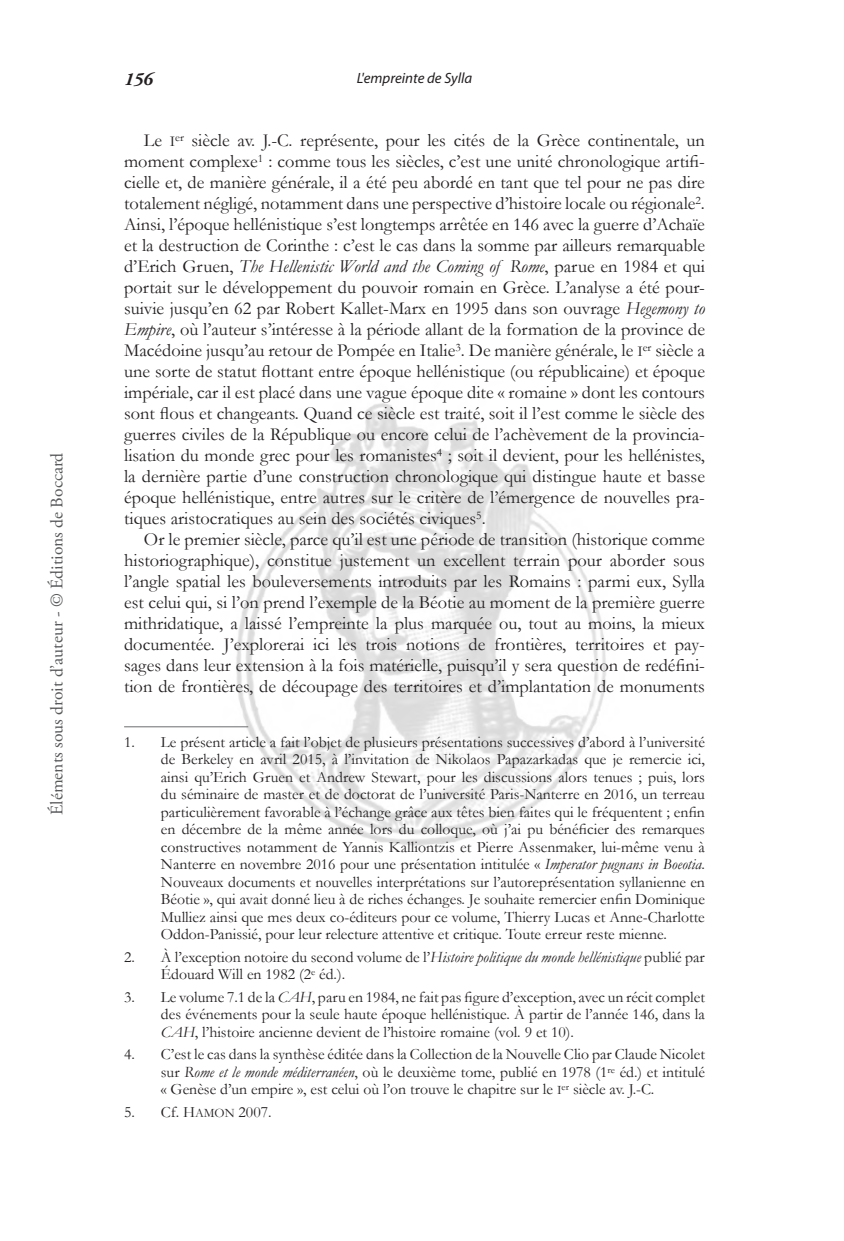
<style>
.page{position:relative;width:844px;height:1241px;background:#fff}
.page>*{position:absolute;margin:0;border:0;box-sizing:border-box;transform-origin:0 0}
.t1{font:18.38px/21px "Garamond";color:#231f20;text-align:justify}
.t2{font:italic 700 18.38px "Adobe Garamond Pro";color:#231f20}
.t3{font:17.5px "Adobe Garamond Pro";color:#57585a}
.t4{font:15.75px/17.5px "Garamond";color:#231f20;text-align:justify}
.t5{font:italic 14.88px "Myriad Pro";color:#231f20}
.s1{font-family:"Garamond SC820";font-size:15.05px}
.s2{font-style:italic}
.s3{font-family:"Garamond SC820";font-size:12.95px}
.s4{font-family:"Garamond SC820"}
</style>
<div class="page">
<img style="left:219px;top:403px;width:387px;height:443px">
<hr style="left:124px;top:726px;width:124px;height:1px;background:#6c6d70">
<p class="t3" style="left:46px;top:814px;width:363px;rotate:-90deg">Éléments sous droit d’auteur - © Éditions de Boccard</p>
<p class="t2" style="left:124px;top:69px;width:30px">156</p>
<p class="t5" style="left:356px;top:69px;width:117px">L'empreinte de Sylla</p>
<p class="t1" style="left:124px;top:129px;width:582px;text-indent:20px">Le <span class="s1">I</span><sup>er</sup> siècle av. J.-C. représente, pour les cités de la Grèce continentale, un moment complexe<sup>1</sup> : comme tous les siècles, c’est une unité chronologique artifi&shy;cielle et, de manière générale, il a été peu abordé en tant que tel pour ne pas dire totalement négligé, notamment dans une perspective d’histoire locale ou régionale<sup>2</sup>.<br>Ainsi, l’époque hellénistique s’est longtemps arrêtée en 146 avec la guerre d’Achaïe et la destruction de Corinthe : c’est le cas dans la somme par ailleurs remarquable d’Erich Gruen, <span class="s2">The Hellenistic World and the Coming of Rome</span>, parue en 1984 et qui portait sur le développement du pouvoir romain en Grèce. L’analyse a été pour&shy;suivie jusqu’en 62 par Robert Kallet-Marx en 1995 dans son ouvrage <span class="s2">Hegemony to Empire</span>, où l’auteur s’intéresse à la période allant de la formation de la province de Macédoine jusqu’au retour de Pompée en Italie<sup>3</sup>. De manière générale, le <span class="s1">I</span><sup>er</sup> siècle a une sorte de statut flottant entre époque hellénistique (ou républicaine) et époque impériale, car il est placé dans une vague époque dite « romaine » dont les contours sont flous et changeants. Quand ce siècle est traité, soit il l’est comme le siècle des guerres civiles de la République ou encore celui de l’achèvement de la provincia&shy;lisation du monde grec pour les romanistes<sup>4</sup> ; soit il devient, pour les hellénistes, la dernière partie d’une construction chronologique qui distingue haute et basse époque hellénistique, entre autres sur le critère de l’émergence de nouvelles pra&shy;tiques aristocratiques au sein des sociétés civiques<sup>5</sup>.</p>
<p class="t1" style="left:124px;top:528px;width:582px;text-indent:20px">Or le premier siècle, parce qu’il est une période de transition (historique comme historiographique), constitue justement un excellent terrain pour aborder sous l’angle spatial les bouleversements introduits par les Romains : parmi eux, Sylla est celui qui, si l’on prend l’exemple de la Béotie au moment de la première guerre mithridatique, a laissé l’empreinte la plus marquée ou, tout au moins, la mieux documentée. J’explorerai ici les trois notions de frontières, territoires et pay&shy;sages dans leur extension à la fois matérielle, puisqu’il y sera question de redéfini&shy;tion de frontières, de découpage des territoires et d’implantation de monuments</p>
<p class="t4" style="left:161px;top:732px;width:545px;text-indent:-37px">1. Le présent article a fait l’objet de plusieurs présentations successives d’abord à l’université de Berkeley en avril 2015, à l’invitation de Nikolaos Papazarkadas que je remercie ici, ainsi qu’Erich Gruen et Andrew Stewart, pour les discussions alors tenues ; puis, lors du séminaire de master et de doctorat de l’université Paris-Nanterre en 2016, un terreau particulièrement favorable à l’échange grâce aux têtes bien faites qui le fréquentent ; enfin en décembre de la même année lors du colloque, où j’ai pu bénéficier des remarques constructives notamment de Yannis Kalliontzis et Pierre Assenmaker, lui-même venu à Nanterre en novembre 2016 pour une présentation intitulée « <span class="s2">Imperator pugnans in Boeotia</span>.<br>Nouveaux documents et nouvelles interprétations sur l’autoreprésentation syllanienne en Béotie », qui avait donné lieu à de riches échanges. Je souhaite remercier enfin Dominique Mulliez ainsi que mes deux co-éditeurs pour ce volume, Thierry Lucas et Anne-Charlotte Oddon-Panissié, pour leur relecture attentive et critique. Toute erreur reste mienne.</p>
<p class="t4" style="left:161px;top:947px;width:545px;text-indent:-37px">2. À l’exception notoire du second volume de l’<span class="s2">Histoire politique du monde hellénistique</span> publié par<br>Édouard Will en 1982 (2<sup>e</sup> éd.).</p>
<p class="t4" style="left:161px;top:987px;width:545px;text-indent:-37px">3. Le volume 7.1 de la <span class="s2">CAH</span>, paru en 1984, ne fait pas figure d’exception, avec un récit complet des événements pour la seule haute époque hellénistique. À partir de l’année 146, dans la <span class="s2">CAH</span>, l’histoire ancienne devient de l’histoire romaine (vol. 9 et 10).</p>
<p class="t4" style="left:161px;top:1045px;width:545px;text-indent:-37px">4. C’est le cas dans la synthèse éditée dans la Collection de la Nouvelle Clio par Claude Nicolet sur <span class="s2">Rome et le monde méditerranéen</span>, où le deuxième tome, publié en 1978 (1<sup>re</sup> éd.) et intitulé « Genèse d’un empire », est celui où l’on trouve le chapitre sur le <span class="s3">I</span><sup>er</sup> siècle av. J.-C.</p>
<p class="t4" style="left:124px;top:1102px;width:149px">5. Cf. <span class="s4">H</span><span class="s3">AMON</span> 2007.</p>
</div>
